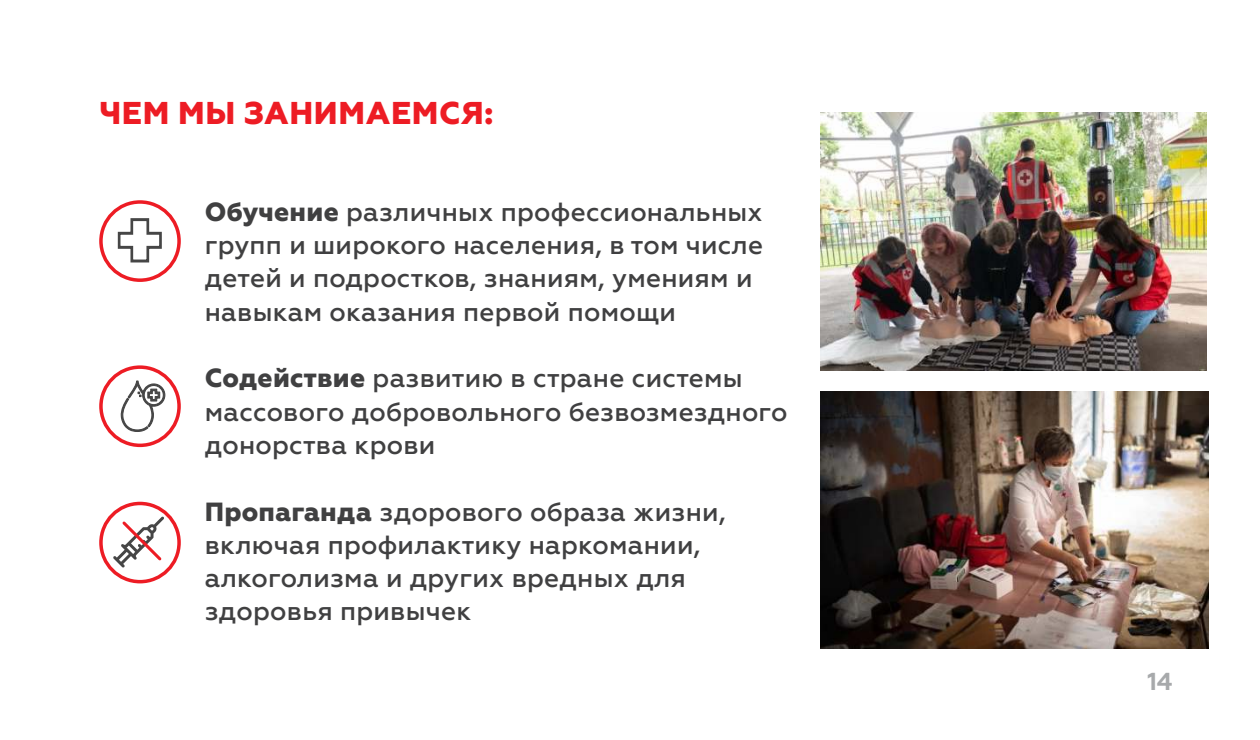
<style>
.page{position:relative;width:1260px;height:740px;background:#fff}
.page>*{position:absolute;margin:0;border:0;box-sizing:border-box;transform-origin:0 0}
.t1{font:800 31.5px "Geometria";letter-spacing:.02em;color:#ed1c24}
.t2{font:500 26.25px/33.2px "Geometria";letter-spacing:.01em;color:#404041}
.t3{font:700 24.5px "Geometria";color:#a7a9ab}
.s1{font-weight:800}
</style>
<div class="page">
<svg style="left:117px;top:218px;width:45px;height:45px"></svg>
<div style="left:99px;top:200px;width:82px;height:82px;border:4px solid #ed1c24;border-radius:50%"></div>
<svg style="left:121px;top:380px;width:45px;height:52px"></svg>
<div style="left:99px;top:365px;width:82px;height:82px;border:4px solid #ed1c24;border-radius:50%"></div>
<svg style="left:113px;top:516px;width:51px;height:51px"></svg>
<div style="left:99px;top:501px;width:82px;height:82px;border:4px solid #ed1c24;border-radius:50%"></div>
<img style="left:821px;top:113px;width:386px;height:257px">
<img style="left:821px;top:391px;width:388px;height:257px">
<p class="t1" style="left:99px;top:94px;width:395px">ЧЕМ МЫ ЗАНИМАЕМСЯ:</p>
<p class="t2" style="left:205px;top:195px;width:560px"><span class="s1">Обучение</span> различных профессиональных групп и широкого населения, в том числе детей и подростков, знаниям, умениям и навыкам оказания первой помощи</p>
<p class="t2" style="left:205px;top:361px;width:584px"><span class="s1">Содействие</span> развитию в стране системы массового добровольного безвозмездного донорства крови</p>
<p class="t2" style="left:205px;top:494px;width:522px"><span class="s1">Пропаганда</span> здорового образа жизни, включая профилактику наркомании, алкоголизма и других вредных для здоровья привычек</p>
<p class="t3" style="left:1147px;top:667px;width:27px">14</p>
</div>
